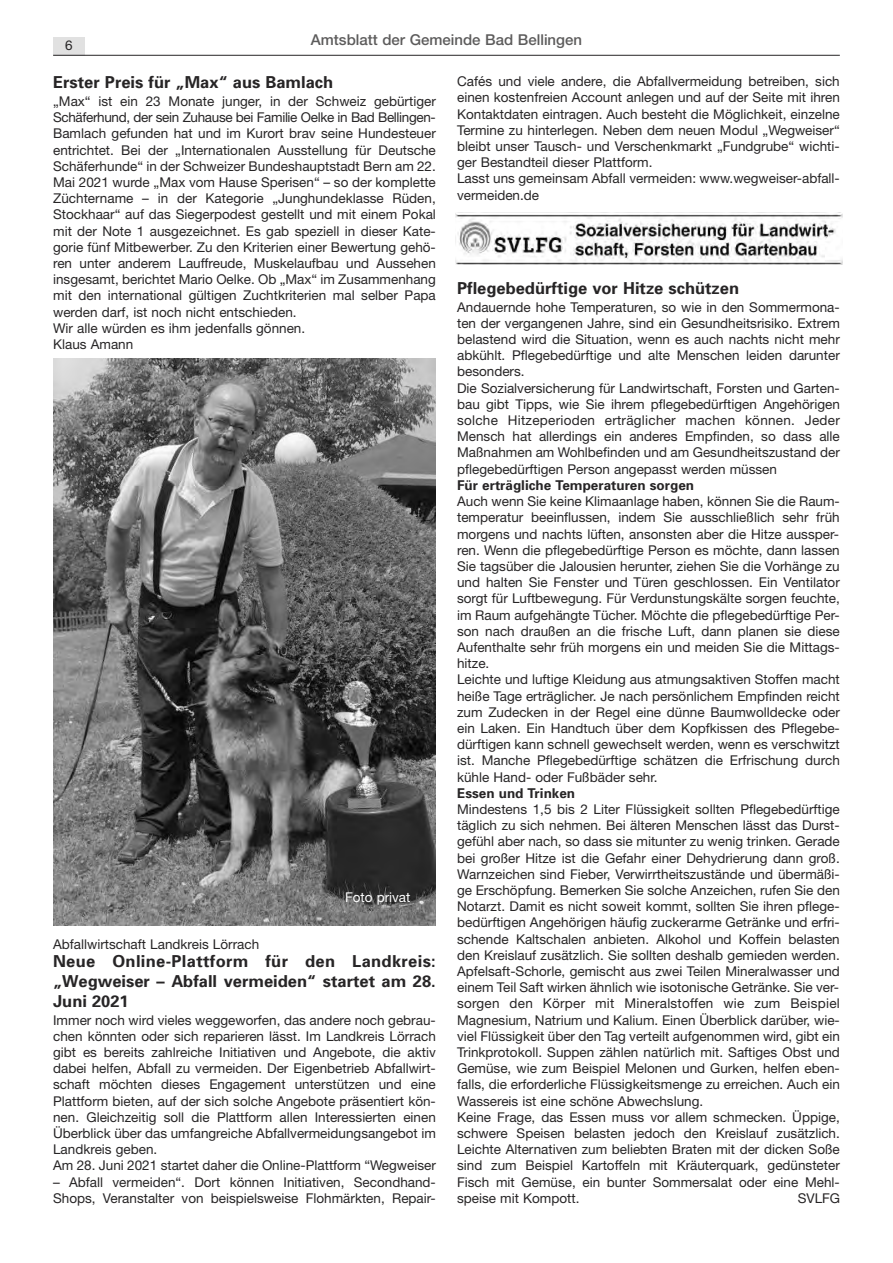
<style>
.page{position:relative;width:893px;height:1263px;background:#fff}
.page>*{position:absolute;margin:0;border:0;box-sizing:border-box;transform-origin:0 0}
.t1{font:700 16.5px/19.8px "Univers";color:#272526;text-align:justify}
.t2{font:500 15px "Helvetica Neue";color:#5d5c5c}
.t3{font:13.5px/16.2px "Helvetica Neue";color:#272526}
.t4{font:700 13.5px "Univers";color:#272526}
.t5{font:13.5px "Helvetica Neue";color:#fff}
</style>
<div class="page">
<div style="left:53px;top:37px;width:32px;height:18px;background:#e1e1e1"></div>
<hr style="left:53px;top:55px;width:787px;height:1px;background:#272526">
<img style="left:53px;top:358px;width:382px;height:567px">
<div style="left:456px;top:213px;width:392px;height:55px;background:linear-gradient(to right,#fff,#fff)"></div>
<img style="left:456px;top:213px;width:386px;height:51px">
<p class="t2" style="left:311px;top:30px;width:273px">Amtsblatt der Gemeinde Bad Bellingen</p>
<p class="t3" style="left:65px;top:37px;width:9px">6</p>
<p class="t1" style="left:53px;top:73px;width:282px">Erster Preis für „Max“ aus Bamlach</p>
<p class="t3" style="left:53px;top:93px;width:384px">„Max“ ist ein 23 Monate junger, in der Schweiz gebürtiger Schäferhund, der sein Zuhause bei Familie Oelke in Bad Bellingen-Bamlach gefunden hat und im Kurort brav seine Hundesteuer entrichtet. Bei der „Internationalen Ausstellung für Deutsche Schäferhunde“ in der Schweizer Bundeshauptstadt Bern am 22.<br>Mai 2021 wurde „Max vom Hause Sperisen“ – so der komplette Züchtername – in der Kategorie „Junghundeklasse Rüden, Stockhaar“ auf das Siegerpodest gestellt und mit einem Pokal mit der Note 1 ausgezeichnet. Es gab speziell in dieser Kate&shy;gorie fünf Mitbewerber. Zu den Kriterien einer Bewertung gehö&shy;ren unter anderem Lauffreude, Muskelaufbau und Aussehen insgesamt, berichtet Mario Oelke. Ob „Max“ im Zusammenhang mit den international gültigen Zuchtkriterien mal selber Papa werden darf, ist noch nicht entschieden.<br>Wir alle würden es ihm jedenfalls gönnen.<br>Klaus Amann</p>
<p class="t3" style="left:457px;top:73px;width:384px">Cafés und viele andere, die Abfallvermeidung betreiben, sich einen kostenfreien Account anlegen und auf der Seite mit ihren Kontaktdaten eintragen. Auch besteht die Möglichkeit, einzelne Termine zu hinterlegen. Neben dem neuen Modul „Wegweiser“ bleibt unser Tausch- und Verschenkmarkt „Fundgrube“ wichti&shy;ger Bestandteil dieser Plattform.<br>Lasst uns gemeinsam Abfall vermeiden: www.wegweiser-abfall&shy;vermeiden.de</p>
<p class="t1" style="left:457px;top:278px;width:283px">Pflegebedürftige vor Hitze schützen</p>
<p class="t3" style="left:457px;top:298px;width:384px">Andauernde hohe Temperaturen, so wie in den Sommermona&shy;ten der vergangenen Jahre, sind ein Gesundheitsrisiko. Extrem belastend wird die Situation, wenn es auch nachts nicht mehr abkühlt. Pflegebedürftige und alte Menschen leiden darunter besonders.<br>Die Sozialversicherung für Landwirtschaft, Forsten und Garten&shy;bau gibt Tipps, wie Sie ihrem pflegebedürftigen Angehörigen solche Hitzeperioden erträglicher machen können. Jeder Mensch hat allerdings ein anderes Empfinden, so dass alle Maßnahmen am Wohlbefinden und am Gesundheitszustand der pflegebedürftigen Person angepasst werden müssen</p>
<p class="t4" style="left:457px;top:477px;width:238px">Für erträgliche Temperaturen sorgen</p>
<p class="t3" style="left:457px;top:493px;width:384px">Auch wenn Sie keine Klimaanlage haben, können Sie die Raum&shy;temperatur beeinflussen, indem Sie ausschließlich sehr früh morgens und nachts lüften, ansonsten aber die Hitze aussper&shy;ren. Wenn die pflegebedürftige Person es möchte, dann lassen Sie tagsüber die Jalousien herunter, ziehen Sie die Vorhänge zu und halten Sie Fenster und Türen geschlossen. Ein Ventilator sorgt für Luftbewegung. Für Verdunstungskälte sorgen feuchte, im Raum aufgehängte Tücher. Möchte die pflegebedürftige Per&shy;son nach draußen an die frische Luft, dann planen sie diese Aufenthalte sehr früh morgens ein und meiden Sie die Mittags&shy;hitze.<br>Leichte und luftige Kleidung aus atmungsaktiven Stoffen macht heiße Tage erträglicher. Je nach persönlichem Empfinden reicht zum Zudecken in der Regel eine dünne Baumwolldecke oder ein Laken. Ein Handtuch über dem Kopfkissen des Pflegebe&shy;dürftigen kann schnell gewechselt werden, wenn es verschwitzt ist. Manche Pflegebedürftige schätzen die Erfrischung durch kühle Hand- oder Fußbäder sehr.</p>
<p class="t4" style="left:457px;top:785px;width:120px">Essen und Trinken</p>
<p class="t3" style="left:457px;top:801px;width:384px">Mindestens 1,5 bis 2 Liter Flüssigkeit sollten Pflegebedürftige täglich zu sich nehmen. Bei älteren Menschen lässt das Durst&shy;gefühl aber nach, so dass sie mitunter zu wenig trinken. Gerade bei großer Hitze ist die Gefahr einer Dehydrierung dann groß.<br>Warnzeichen sind Fieber, Verwirrtheitszustände und übermäßi&shy;ge Erschöpfung. Bemerken Sie solche Anzeichen, rufen Sie den Notarzt. Damit es nicht soweit kommt, sollten Sie ihren pflege&shy;bedürftigen Angehörigen häufig zuckerarme Getränke und erfri&shy;schende Kaltschalen anbieten. Alkohol und Koffein belasten den Kreislauf zusätzlich. Sie sollten deshalb gemieden werden.<br>Apfelsaft-Schorle, gemischt aus zwei Teilen Mineralwasser und einem Teil Saft wirken ähnlich wie isotonische Getränke. Sie ver&shy;sorgen den Körper mit Mineralstoffen wie zum Beispiel Magnesium, Natrium und Kalium. Einen Überblick darüber, wie&shy;viel Flüssigkeit über den Tag verteilt aufgenommen wird, gibt ein Trinkprotokoll. Suppen zählen natürlich mit. Saftiges Obst und Gemüse, wie zum Beispiel Melonen und Gurken, helfen eben&shy;falls, die erforderliche Flüssigkeitsmenge zu erreichen. Auch ein Wassereis ist eine schöne Abwechslung.<br>Keine Frage, das Essen muss vor allem schmecken. Üppige, schwere Speisen belasten jedoch den Kreislauf zusätzlich.<br>Leichte Alternativen zum beliebten Braten mit der dicken Soße sind zum Beispiel Kartoffeln mit Kräuterquark, gedünsteter Fisch mit Gemüse, ein bunter Sommersalat oder eine Mehl&shy;speise mit Kompott.</p>
<p class="t5" style="left:345px;top:889px;width:67px">Foto privat</p>
<p class="t3" style="left:53px;top:936px;width:208px">Abfallwirtschaft Landkreis Lörrach</p>
<p class="t1" style="left:53px;top:952px;width:384px">Neue Online-Plattform für den Landkreis: „Wegweiser – Abfall vermeiden“ startet am 28.<br>Juni 2021</p>
<p class="t3" style="left:53px;top:1011px;width:384px">Immer noch wird vieles weggeworfen, das andere noch gebrau&shy;chen könnten oder sich reparieren lässt. Im Landkreis Lörrach gibt es bereits zahlreiche Initiativen und Angebote, die aktiv dabei helfen, Abfall zu vermeiden. Der Eigenbetrieb Abfallwirt&shy;schaft möchten dieses Engagement unterstützen und eine Plattform bieten, auf der sich solche Angebote präsentiert kön&shy;nen. Gleichzeitig soll die Plattform allen Interessierten einen Überblick über das umfangreiche Abfallvermeidungsangebot im Landkreis geben.<br>Am 28. Juni 2021 startet daher die Online-Plattform “Wegweiser</p>
<p class="t3" style="left:53px;top:1173px;width:384px">– Abfall vermeiden“. Dort können Initiativen, Secondhand-<br>Shops, Veranstalter von beispielsweise Flohmärkten, Repair-</p>
<p class="t3" style="left:798px;top:1190px;width:44px">SVLFG</p>
</div>
